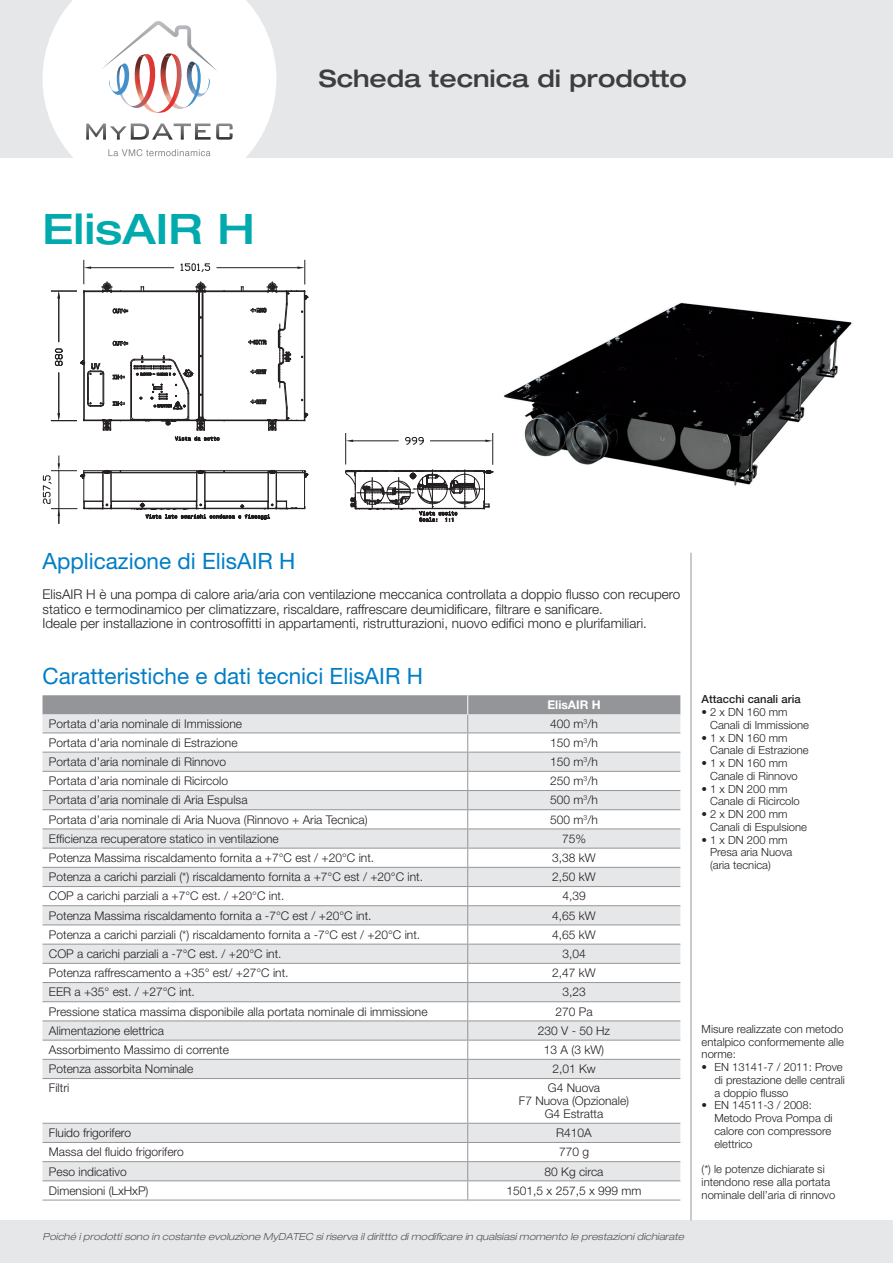
<style>
.page{position:relative;width:893px;height:1263px;background:#fff}
.page>*{position:absolute;margin:0;border:0;box-sizing:border-box;transform-origin:0 0}
.t1{font:500 expanded 42px "Helvetica Neue LT Pro";color:#00aaad}
.t2{font:500 expanded 24px "Helvetica Neue LT Pro";color:#3e3e3f}
.t3{font:22.5px "Helvetica Neue LT Pro";color:#007ec5}
.t4{font:300 13.5px/14.9px "Helvetica Neue LT Pro";color:#231f20}
.t5{font:300 12px/12.8px "Helvetica Neue LT Pro";color:#231f20;text-align:center}
.t6{font:700 12px "Helvetica Neue LT Pro";color:#fff}
.t7{font:300 11.25px/12.8px "Helvetica Neue LT Pro";color:#231f20}
.t8{font:500 11.25px "Helvetica Neue LT Pro";color:#231f20}
.t9{font:italic 300 expanded 9.75px "Helvetica Neue LT Pro";color:#57585a}
</style>
<div class="page">
<div style="left:0;top:1220px;width:893px;height:43px;background:#e6e7e9"></div>
<hr style="left:691px;top:553px;width:1px;height:667px;background:#939598">
<div style="left:0;top:0;width:893px;height:157px;background:#e6e7e9"></div>
<svg style="left:43px;top:0;width:233px;height:158px;background:#fbfbfc"></svg>
<img style="left:493px;top:302px;width:359px;height:184px">
<svg style="left:86px;top:124px;width:147px;height:16px;background:#c9c9ca"></svg>
<svg style="left:101px;top:21px;width:117px;height:92px;background:#ece3e5"></svg>
<svg style="left:108px;top:149px;width:103px;height:7px"></svg>
<svg style="left:345px;top:470px;width:148px;height:52px"></svg>
<hr style="left:345px;top:433px;width:1px;height:31px;background:#231f20">
<hr style="left:492px;top:433px;width:1px;height:31px;background:#231f20">
<hr style="left:353px;top:441px;width:45px;height:1px;background:#231f20">
<hr style="left:430px;top:441px;width:55px;height:1px;background:#231f20">
<svg style="left:346px;top:440px;width:7px;height:2px"></svg>
<svg style="left:485px;top:440px;width:8px;height:2px"></svg>
<svg style="left:405px;top:437px;width:19px;height:8px"></svg>
<svg style="left:43px;top:456px;width:265px;height:67px"></svg>
<svg style="left:51px;top:260px;width:257px;height:181px"></svg>
<svg style="left:43px;top:1079px;width:637px;height:121px"></svg>
<hr style="left:467px;top:1079px;width:1px;height:44px;background:#939598">
<svg style="left:467px;top:1124px;width:1px;height:76px"></svg>
<svg style="left:43px;top:695px;width:637px;height:383px"></svg>
<hr style="left:43px;top:1059px;width:425px;height:1px;background:#939598">
<hr style="left:468px;top:1059px;width:212px;height:1px;background:#939598">
<hr style="left:43px;top:1078px;width:425px;height:1px;background:#939598">
<hr style="left:468px;top:1078px;width:212px;height:1px;background:#939598">
<hr style="left:43px;top:1123px;width:425px;height:1px;background:#939598">
<hr style="left:468px;top:1123px;width:212px;height:1px;background:#939598">
<hr style="left:43px;top:1142px;width:425px;height:1px;background:#939598">
<hr style="left:468px;top:1142px;width:212px;height:1px;background:#939598">
<hr style="left:43px;top:1161px;width:425px;height:1px;background:#939598">
<hr style="left:468px;top:1161px;width:212px;height:1px;background:#939598">
<hr style="left:43px;top:1180px;width:425px;height:1px;background:#939598">
<hr style="left:468px;top:1180px;width:212px;height:1px;background:#939598">
<hr style="left:43px;top:1200px;width:425px;height:1px;background:#939598">
<hr style="left:468px;top:1200px;width:212px;height:1px;background:#939598">
<h1 class="t1" style="left:43px;top:203px;width:214px">ElisAIR H</h1>
<h2 class="t2" style="left:319px;top:64px;width:369px">Scheda tecnica di prodotto</h2>
<h3 class="t3" style="left:43px;top:547px;width:254px">Applicazione di ElisAIR H</h3>
<p class="t4" style="left:43px;top:586px;width:639px">ElisAIR H è una pompa di calore aria/aria con ventilazione meccanica controllata a doppio flusso con recupero statico e termodinamico per climatizzare, riscaldare, raffrescare deumidificare, filtrare e sanificare.<br>Ideale per installazione in controsoffitti in appartamenti, ristrutturazioni, nuovo edifici mono e plurifamiliari.</p>
<h3 class="t3" style="left:43px;top:662px;width:382px">Caratteristiche e dati tecnici ElisAIR H</h3>
<p class="t6" style="left:547px;top:697px;width:55px">ElisAIR H</p>
<p class="t5" style="left:49px;top:717px;width:195px">Portata d’aria nominale di Immissione</p>
<p class="t5" style="left:550px;top:717px;width:49px">400 m<sup>3</sup>/h</p>
<p class="t5" style="left:49px;top:736px;width:190px">Portata d’aria nominale di Estrazione</p>
<p class="t5" style="left:550px;top:736px;width:49px">150 m<sup>3</sup>/h</p>
<p class="t5" style="left:49px;top:755px;width:179px">Portata d’aria nominale di Rinnovo</p>
<p class="t5" style="left:550px;top:755px;width:49px">150 m<sup>3</sup>/h</p>
<p class="t5" style="left:49px;top:774px;width:181px">Portata d’aria nominale di Ricircolo</p>
<p class="t5" style="left:550px;top:774px;width:49px">250 m<sup>3</sup>/h</p>
<p class="t5" style="left:49px;top:793px;width:200px">Portata d’aria nominale di Aria Espulsa</p>
<p class="t5" style="left:550px;top:793px;width:49px">500 m<sup>3</sup>/h</p>
<p class="t5" style="left:49px;top:813px;width:320px">Portata d’aria nominale di Aria Nuova (Rinnovo + Aria Tecnica)</p>
<p class="t5" style="left:550px;top:813px;width:49px">500 m<sup>3</sup>/h</p>
<p class="t5" style="left:49px;top:832px;width:231px">Efficienza recuperatore statico in ventilazione</p>
<p class="t5" style="left:562px;top:832px;width:26px">75%</p>
<p class="t5" style="left:49px;top:851px;width:327px">Potenza Massima riscaldamento fornita a +7°C est / +20°C int.</p>
<p class="t5" style="left:552px;top:851px;width:45px">3,38 kW</p>
<p class="t5" style="left:49px;top:870px;width:376px">Potenza a carichi parziali (*) riscaldamento fornita a +7°C est / +20°C int.</p>
<p class="t5" style="left:552px;top:870px;width:45px">2,50 kW</p>
<p class="t5" style="left:49px;top:889px;width:237px">COP a carichi parziali a +7°C est. / +20°C int.</p>
<p class="t5" style="left:562px;top:889px;width:25px">4,39</p>
<p class="t5" style="left:49px;top:909px;width:324px">Potenza Massima riscaldamento fornita a -7°C est / +20°C int.</p>
<p class="t5" style="left:552px;top:909px;width:45px">4,65 kW</p>
<p class="t5" style="left:49px;top:928px;width:373px">Potenza a carichi parziali (*) riscaldamento fornita a -7°C est / +20°C int.</p>
<p class="t5" style="left:552px;top:928px;width:45px">4,65 kW</p>
<p class="t5" style="left:49px;top:947px;width:234px">COP a carichi parziali a -7°C est. / +20°C int.</p>
<p class="t5" style="left:562px;top:947px;width:25px">3,04</p>
<p class="t5" style="left:49px;top:966px;width:241px">Potenza raffrescamento a +35° est/ +27°C int.</p>
<p class="t5" style="left:552px;top:966px;width:45px">2,47 kW</p>
<p class="t5" style="left:49px;top:985px;width:148px">EER a +35° est. / +27°C int.</p>
<p class="t5" style="left:562px;top:985px;width:25px">3,23</p>
<p class="t5" style="left:49px;top:1005px;width:380px">Pressione statica massima disponibile alla portata nominale di immissione</p>
<p class="t5" style="left:555px;top:1005px;width:39px">270 Pa</p>
<p class="t5" style="left:49px;top:1024px;width:117px">Alimentazione elettrica</p>
<p class="t5" style="left:538px;top:1024px;width:74px">230 V - 50 Hz</p>
<p class="t5" style="left:49px;top:1043px;width:182px">Assorbimento Massimo di corrente</p>
<p class="t5" style="left:544px;top:1043px;width:62px">13 A (3 kW)</p>
<p class="t5" style="left:49px;top:1062px;width:146px">Potenza assorbita Nominale</p>
<p class="t5" style="left:552px;top:1062px;width:45px">2,01 Kw</p>
<p class="t5" style="left:49px;top:1081px;width:22px">Filtri</p>
<p class="t5" style="left:519px;top:1081px;width:112px">G4 Nuova<br>F7 Nuova (Opzionale)<br>G4 Estratta</p>
<p class="t5" style="left:49px;top:1126px;width:84px">Fluido frigorifero</p>
<p class="t5" style="left:556px;top:1126px;width:37px">R410A</p>
<p class="t5" style="left:49px;top:1145px;width:136px">Massa del fluido frigorifero</p>
<p class="t5" style="left:559px;top:1145px;width:32px">770 g</p>
<p class="t5" style="left:49px;top:1165px;width:79px">Peso indicativo</p>
<p class="t5" style="left:545px;top:1165px;width:60px">80 Kg circa</p>
<p class="t5" style="left:49px;top:1184px;width:101px">Dimensioni (LxHxP)</p>
<p class="t5" style="left:507px;top:1184px;width:136px">1501,5 x 257,5 x 999 mm</p>
<p class="t9" style="left:43px;top:1231px;width:643px">Poiché i prodotti sono in costante evoluzione MyDATEC si riserva il dirittto di modificare in qualsiasi momento le prestazioni dichiarate</p>
<p class="t8" style="left:702px;top:693px;width:101px">Attacchi canali aria</p>
<p class="t7" style="left:710px;top:705px;width:100px;text-indent:-9px">• 2 x DN 160 mm<br>Canali di Immissione</p>
<p class="t7" style="left:710px;top:731px;width:100px;text-indent:-9px">• 1 x DN 160 mm<br>Canale di Estrazione</p>
<p class="t7" style="left:710px;top:756px;width:89px;text-indent:-9px">• 1 x DN 160 mm<br>Canale di Rinnovo</p>
<p class="t7" style="left:710px;top:782px;width:91px;text-indent:-9px">• 1 x DN 200 mm<br>Canale di Ricircolo</p>
<p class="t7" style="left:710px;top:807px;width:98px;text-indent:-9px">• 2 x DN 200 mm<br>Canali di Espulsione</p>
<p class="t7" style="left:710px;top:833px;width:84px;text-indent:-9px">• 1 x DN 200 mm<br>Presa aria Nuova (aria tecnica)</p>
<p class="t7" style="left:702px;top:1022px;width:144px;text-align:justify">Misure realizzate con metodo entalpico conformemente alle norme:</p>
<p class="t7" style="left:714px;top:1060px;width:132px;text-indent:-13px">• EN 13141-7 / 2011: Prove di prestazione delle centrali a doppio flusso</p>
<p class="t7" style="left:714px;top:1099px;width:120px;text-indent:-13px">• EN 14511-3 / 2008:<br>Metodo Prova Pompa di calore con compressore elettrico</p>
<p class="t7" style="left:702px;top:1162px;width:135px">(*) le potenze dichiarate si intendono rese alla portata nominale dell’aria di rinnovo</p>
</div>
